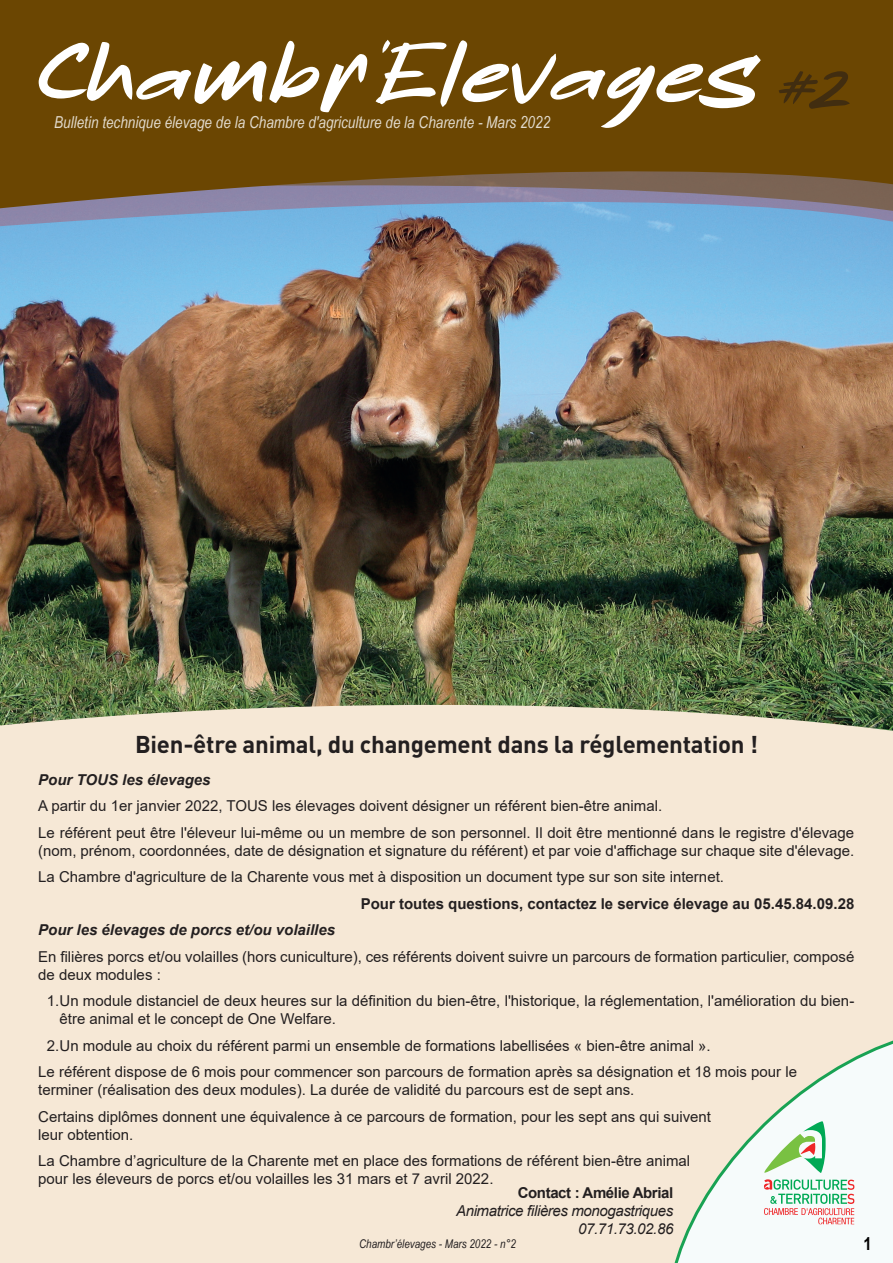
<style>
.page{position:relative;width:893px;height:1263px;background:#fff}
.page>*{position:absolute;margin:0;border:0;box-sizing:border-box;transform-origin:0 0}
.t1{font:99px "a Apa Bedone 1112";color:#fff}
.t2{font:67.5px "a Apa Bedone 1112";color:#412d10}
.t3{font:700 24px "DINOT";letter-spacing:-.01em;color:#231f20}
.t4{font:700 18px "Arial Narrow";color:#000}
.t5{font:italic 16.5px "Arial Narrow";color:#fff}
.t6{font:15px/26.5px "Arial";color:#231f20}
.t7{font:700 15px "Arial";color:#231f20}
.t8{font:italic 700 15px "Arial";color:#231f20}
.t9{font:italic 15px/18px "Arial";letter-spacing:-.025em;color:#231f20;text-align:right}
.t10{font:700 15px "Arial";letter-spacing:-.025em;color:#231f20}
.t11{font:italic 12px "Arial Narrow";color:#231f20}
</style>
<div class="page">
<div style="left:0;top:800px;width:893px;height:463px;background:#f6e8d6"></div>
<svg style="left:674px;top:1040px;width:219px;height:223px"></svg>
<img style="left:0;top:228px;width:893px;height:469px">
<svg style="left:0;top:697px;width:893px;height:103px;background:#ded6bf"></svg>
<svg style="left:0;top:215px;width:893px;height:13px;background:#75aad3"></svg>
<svg style="left:0;top:0;width:893px;height:215px;background:#6e4f18"></svg>
<svg style="left:764px;top:1179px;width:91px;height:45px;background:#ced7ca"></svg>
<svg style="left:764px;top:1121px;width:62px;height:52px;background:#c1e1c0"></svg>
<h1 class="t1" style="left:40px;top:37px;width:722px">Chambr'Elevages</h1>
<p class="t5" style="left:54px;top:111px;width:497px">Bulletin technique élevage de la Chambre d'agriculture de la Charente - Mars 2022</p>
<h2 class="t2" style="left:781px;top:65px;width:69px">#2</h2>
<h3 class="t3" style="left:135px;top:729px;width:624px">Bien-être animal, du changement dans la réglementation !</h3>
<p class="t8" style="left:38px;top:770px;width:174px">Pour TOUS les élevages</p>
<p class="t6" style="left:38px;top:793px;width:817px">A partir du 1er janvier 2022, TOUS les élevages doivent désigner un référent bien-être animal.<br>Le référent peut être l'éleveur lui-même ou un membre de son personnel. Il doit être mentionné dans le registre d'élevage</p>
<p class="t6" style="left:38px;top:837px;width:817px">(nom, prénom, coordonnées, date de désignation et signature du référent) et par voie d'affichage sur chaque site d'élevage.<br>La Chambre d'agriculture de la Charente vous met à disposition un document type sur son site internet.</p>
<p class="t7" style="left:361px;top:893px;width:495px">Pour toutes questions, contactez le service élevage au 05.45.84.09.28</p>
<p class="t8" style="left:38px;top:920px;width:298px">Pour les élevages de porcs et/ou volailles</p>
<p class="t6" style="left:38px;top:947px;width:817px;line-height:18px">En filières porcs et/ou volailles (hors cuniculture), ces référents doivent suivre un parcours de formation particulier, composé de deux modules :</p>
<p class="t6" style="left:60px;top:992px;width:796px;line-height:18px;text-indent:-13px">1.Un module distanciel de deux heures sur la définition du bien-être, l'historique, la réglementation, l'amélioration du bien&shy;être animal et le concept de One Welfare.</p>
<p class="t6" style="left:38px;top:1032px;width:760px;text-indent:9px">2.Un module au choix du référent parmi un ensemble de formations labellisées « bien-être animal ».<br>Le référent dispose de 6 mois pour commencer son parcours de formation après sa désignation et 18 mois pour le</p>
<p class="t6" style="left:38px;top:1077px;width:674px">terminer (réalisation des deux modules). La durée de validité du parcours est de sept ans.<br>Certains diplômes donnent une équivalence à ce parcours de formation, pour les sept ans qui suivent</p>
<p class="t6" style="left:38px;top:1121px;width:653px">leur obtention.<br>La Chambre d’agriculture de la Charente met en place des formations de référent bien-être animal</p>
<p class="t6" style="left:38px;top:1166px;width:457px">pour les éleveurs de porcs et/ou volailles les 31 mars et 7 avril 2022.</p>
<p class="t10" style="left:518px;top:1182px;width:157px">Contact : Amélie Abrial</p>
<p class="t9" style="left:456px;top:1202px;width:219px">Animatrice filières monogastriques<br>07.71.73.02.86</p>
<p class="t11" style="left:359px;top:1235px;width:158px">Chambr’élevages - Mars 2022 - n°2</p>
<p class="t4" style="left:863px;top:1230px;width:10px">1</p>
</div>
